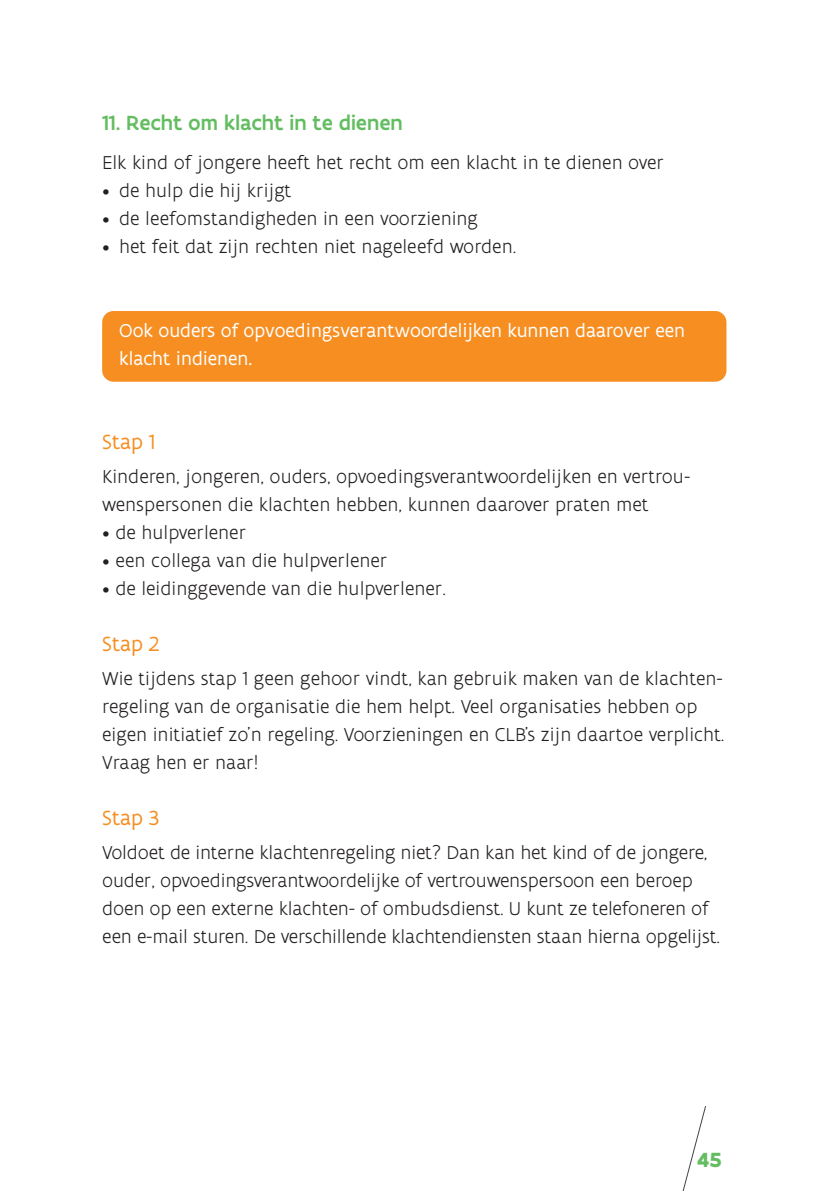
<style>
.page{position:relative;width:840px;height:1191px;background:#fff}
.page>*{position:absolute;margin:0;border:0;box-sizing:border-box;transform-origin:0 0}
.jeugd_kop3{font:500 22px "Flanders Art Sans";color:#63bd60}
.jeugd_kop4{font:22px "Flanders Art Sans";color:#f68e21}
.t1{font:700 22px "Flanders Art Sans";color:#63bd60}
.t2{font:300 20px/28px "Flanders Art Sans";color:#231f20}
.jeugd_tekstkader_ora{font:20px/28px "Flanders Art Sans";color:#fff}
</style>
<div class="page">
<svg style="left:682px;top:1106px;width:24px;height:85px"></svg>
<div style="left:102px;top:311px;width:624px;height:71px;background:#f68e21;border-radius:11px"></div>
<p class="jeugd_kop3" style="left:102px;top:109px;width:302px">11. Recht om klacht in te dienen</p>
<p class="t2" style="left:102px;top:149px;width:563px">Elk kind of jongere heeft het recht om een klacht in te dienen over</p>
<p class="t2" style="left:102px;top:177px;width:191px">• de hulp die hij krijgt</p>
<p class="t2" style="left:102px;top:205px;width:377px">• de leefomstandigheden in een voorziening</p>
<p class="t2" style="left:102px;top:233px;width:415px">• het feit dat zijn rechten niet nageleefd worden.</p>
<p class="jeugd_tekstkader_ora" style="left:119px;top:316px;width:567px">Ook ouders of opvoedingsverantwoordelijken kunnen daarover een klacht indienen.</p>
<p class="jeugd_kop4" style="left:102px;top:429px;width:55px">Stap 1</p>
<p class="t2" style="left:102px;top:462px;width:589px">Kinderen, jongeren, ouders, opvoedingsverantwoordelijken en vertrou&shy;wenspersonen die klachten hebben, kunnen daarover praten met</p>
<p class="t2" style="left:102px;top:518px;width:145px">• de hulpverlener</p>
<p class="t2" style="left:102px;top:546px;width:286px">• een collega van die hulpverlener</p>
<p class="t2" style="left:102px;top:574px;width:345px">• de leidinggevende van die hulpverlener.</p>
<p class="jeugd_kop4" style="left:102px;top:630px;width:59px">Stap 2</p>
<p class="t2" style="left:102px;top:664px;width:623px">Wie tijdens stap 1 geen gehoor vindt, kan gebruik maken van de klachten&shy;regeling van de organisatie die hem helpt. Veel organisaties hebben op eigen initiatief zo’n regeling. Voorzieningen en CLB’s zijn daartoe verplicht.<br>Vraag hen er naar!</p>
<p class="jeugd_kop4" style="left:102px;top:804px;width:59px">Stap 3</p>
<p class="t2" style="left:102px;top:838px;width:619px">Voldoet de interne klachtenregeling niet? Dan kan het kind of de jongere, ouder, opvoedingsverantwoordelijke of vertrouwenspersoon een beroep doen op een externe klachten- of ombudsdienst. U kunt ze telefoneren of een e-mail sturen. De verschillende klachtendiensten staan hierna opgelijst.</p>
<p class="t1" style="left:696px;top:1146px;width:27px">45</p>
</div>
